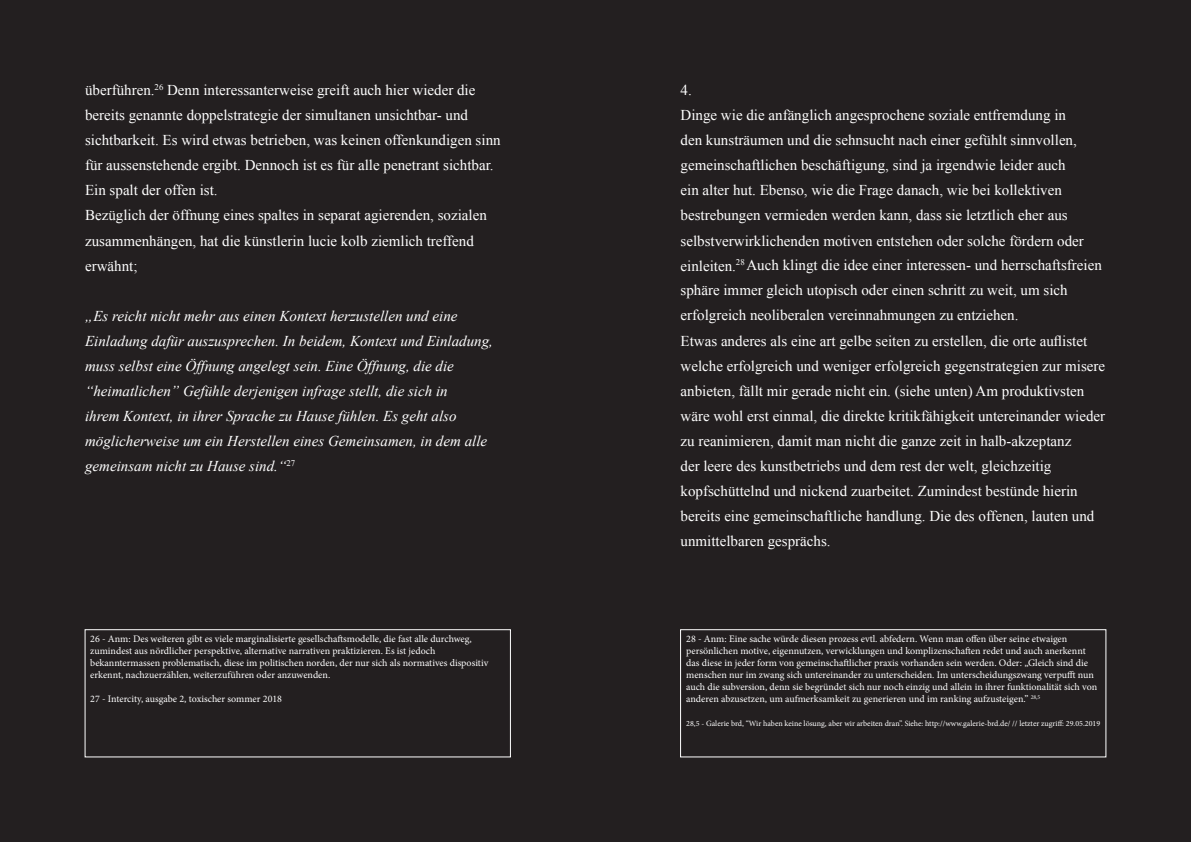
<style>
.page{position:relative;width:1191px;height:842px;background:#fff}
.page>*{position:absolute;margin:0;border:0;box-sizing:border-box;transform-origin:0 0}
.t1{font:15px/25px "Times New Roman";color:#fff}
.t2{font:italic 15px/25px "Times New Roman";color:#fff}
.t3{font:10px/12px "Minion Pro";color:#fff}
.t4{font:8px "Minion Pro";color:#fff}
</style>
<div class="page">
<div style="left:0;top:0;width:595px;height:842px;background:#231f20"></div>
<div style="left:587px;top:0;width:604px;height:842px;background:#231f20"></div>
<div style="left:85px;top:629px;width:426px;height:128px;border:1px solid #fff"></div>
<div style="left:680px;top:629px;width:426px;height:128px;border:1px solid #fff"></div>
<p class="t1" style="left:85px;top:78px;width:417px">überführen.<sup>26</sup> Denn interessanterweise greift auch hier wieder die bereits genannte doppelstrategie der simultanen unsichtbar- und sichtbarkeit. Es wird etwas betrieben, was keinen offenkundigen sinn für aussenstehende ergibt. Dennoch ist es für alle penetrant sichtbar.<br>Ein spalt der offen ist.<br>Bezüglich der öffnung eines spaltes in separat agierenden, sozialen zusammenhängen, hat die künstlerin lucie kolb ziemlich treffend erwähnt;</p>
<p class="t2" style="left:85px;top:303px;width:409px">„Es reicht nicht mehr aus einen Kontext herzustellen und eine Einladung dafür auszusprechen. In beidem, Kontext und Einladung, muss selbst eine Öffnung angelegt sein. Eine Öffnung, die die “heimatlichen” Gefühle derjenigen infrage stellt, die sich in<br>ihrem Kontext, in ihrer Sprache zu Hause fühlen. Es geht also möglicherweise um ein Herstellen eines Gemeinsamen, in dem alle gemeinsam nicht zu Hause sind.“<sup>27</sup></p>
<p class="t3" style="left:90px;top:633px;width:399px">26 - Anm: Des weiteren gibt es viele marginalisierte gesellschaftsmodelle, die fast alle durchweg, zumindest aus nördlicher perspektive, alternative narrativen praktizieren. Es ist jedoch bekanntermassen problematisch, diese im politischen norden, der nur sich als normatives dispositiv erkennt, nachzuerzählen, weiterzuführen oder anzuwenden.</p>
<p class="t3" style="left:90px;top:693px;width:193px">27 - Intercity, ausgabe 2, toxischer sommer 2018</p>
<p class="t1" style="left:680px;top:78px;width:426px">4.<br>Dinge wie die anfänglich angesprochene soziale entfremdung in<br>den kunsträumen und die sehnsucht nach einer gefühlt sinnvollen, gemeinschaftlichen beschäftigung, sind ja irgendwie leider auch<br>ein alter hut. Ebenso, wie die Frage danach, wie bei kollektiven bestrebungen vermieden werden kann, dass sie letztlich eher aus selbstverwirklichenden motiven entstehen oder solche fördern oder einleiten.<sup>28</sup> Auch klingt die idee einer interessen- und herrschaftsfreien sphäre immer gleich utopisch oder einen schritt zu weit, um sich erfolgreich neoliberalen vereinnahmungen zu entziehen.<br>Etwas anderes als eine art gelbe seiten zu erstellen, die orte auflistet welche erfolgreich und weniger erfolgreich gegenstrategien zur misere anbieten, fällt mir gerade nicht ein. (siehe unten) Am produktivsten wäre wohl erst einmal, die direkte kritikfähigkeit untereinander wieder zu reanimieren, damit man nicht die ganze zeit in halb-akzeptanz<br>der leere des kunstbetriebs und dem rest der welt, gleichzeitig kopfschüttelnd und nickend zuarbeitet. Zumindest bestünde hierin bereits eine gemeinschaftliche handlung. Die des offenen, lauten und unmittelbaren gesprächs.</p>
<p class="t3" style="left:686px;top:633px;width:412px">28 - Anm: Eine sache würde diesen prozess evtl. abfedern. Wenn man offen über seine etwaigen persönlichen motive, eigennutzen, verwicklungen und komplizenschaften redet und auch anerkennt das diese in jeder form von gemeinschaftlicher praxis vorhanden sein werden. Oder: „Gleich sind die menschen nur im zwang sich untereinander zu unterscheiden. Im unterscheidungszwang verpufft nun auch die subversion, denn sie begründet sich nur noch einzig und allein in ihrer funktionalität sich von anderen abzusetzen, um aufmerksamkeit zu generieren und im ranking aufzusteigen.” <sup>28,5</sup></p>
<p class="t4" style="left:686px;top:718px;width:415px">28,5 - Galerie brd, “Wir haben keine lösung, aber wir arbeiten dran”. Siehe: http://www.galerie-brd.de/ // letzter zugriff: 29.05.2019</p>
</div>
